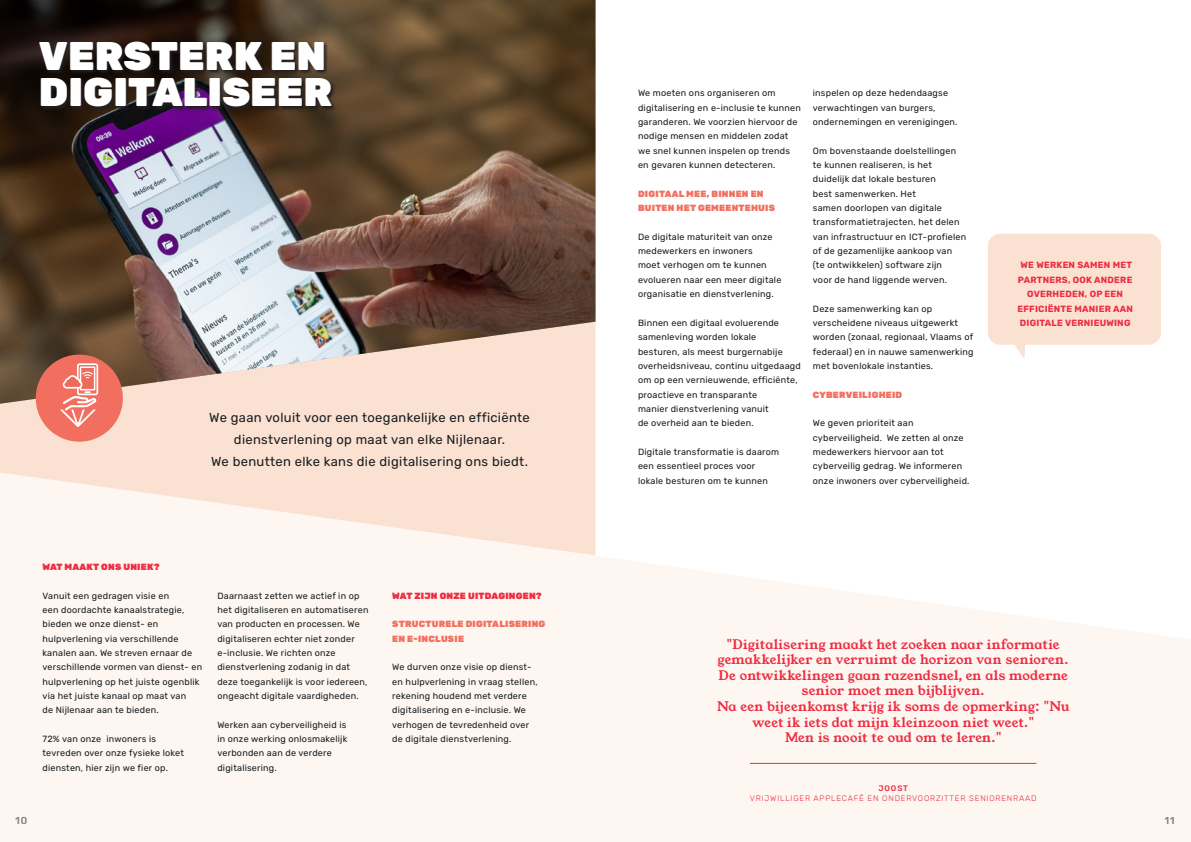
<style>
.page{position:relative;width:1191px;height:842px;background:#fff}
.page>*{position:absolute;margin:0;border:0;box-sizing:border-box;transform-origin:0 0}
.t1{font:900 40px/36px "Rubik";color:#fff}
.Inleiding{font:13px/15.6px "Young Serif";letter-spacing:.015em;color:#ed2c41;text-align:center}
.Inleiding-2{font:13px/22px "Rubik";letter-spacing:.025em;color:#181d20;text-align:center}
.t2{font:10px "Rubik";color:#828688}
.Body{font:9px/14.4px "Rubik";letter-spacing:.025em;color:#181d20}
.Body-2{font:900 9px/14.4px "Rubik";letter-spacing:.025em;color:#f26f5f}
.Body-3{font:700 9px/14.3px "Rubik";letter-spacing:.025em;color:#ed2c41;text-align:center}
.Body-4{font:900 9px "Rubik";letter-spacing:.025em;color:#ed2c41}
.Streamer_Naam{font:300 8px/9.6px "Rubik";letter-spacing:.1em;color:#ed2c41;text-align:center}
.s1{font-weight:500}
</style>
<div class="page">
<svg style="left:988px;top:234px;width:173px;height:125px;background:#fae4d6"></svg>
<div style="left:0;top:404px;width:595px;height:61px;background:#fae1d1"></div>
<svg style="left:0;top:465px;width:1191px;height:377px;fill:#fdf6f1"></svg>
<img style="left:0;top:0;width:595px;height:404px">
<svg style="left:39px;top:41px;width:298px;height:71px;background:#281f1d"></svg>
<div style="left:36px;top:355px;width:87px;height:87px;background:#f26f5f;border-radius:50%"></div>
<div style="left:77px;top:363px;width:21px;height:32px;border:2px solid #fff;border-radius:2px"></div>
<div style="left:80px;top:367px;width:15px;height:23px;background:#ed6b5c"></div>
<div style="left:80px;top:366px;width:15px;height:24px;border:2px solid #fff"></div>
<svg style="left:60px;top:371px;width:37px;height:56px"></svg>
<hr style="left:750px;top:763px;width:286px;height:1px;background:#ed2c41">
<h1 class="t1" style="left:39px;top:40px;width:295px">VERSTERK EN<br>DIGITALISEER</h1>
<p class="Inleiding-2" style="left:209px;top:407px;width:322px">We gaan voluit voor een toegankelijke en efficiënte dienstverlening op maat van elke Nijlenaar.<br>We benutten elke kans die digitalisering ons biedt.</p>
<p class="Body-4" style="left:43px;top:561px;width:118px">WAT MAAKT ONS UNIEK?</p>
<p class="Body" style="left:43px;top:588px;width:161px">Vanuit een gedragen visie en<br>een doordachte kanaalstrategie, bieden we onze dienst- en hulpverlening via verschillende kanalen aan. We streven ernaar de verschillende vormen van dienst- en hulpverlening op het juiste ogenblik via het juiste kanaal op maat van<br>de Nijlenaar aan te bieden.</p>
<p class="Body" style="left:43px;top:732px;width:143px">72% van onze inwoners is tevreden over onze fysieke loket diensten, hier zijn we fier op.</p>
<p class="Body" style="left:217px;top:588px;width:153px">Daarnaast zetten we actief in op het digitaliseren en automatiseren van producten en processen. We digitaliseren echter niet zonder e-inclusie. We richten onze dienstverlening zodanig in dat deze toegankelijk is voor iedereen, ongeacht digitale vaardigheden.</p>
<p class="Body" style="left:217px;top:718px;width:132px">Werken aan cyberveiligheid is in onze werking onlosmakelijk verbonden aan de verdere digitalisering.</p>
<p class="Body-4" style="left:392px;top:590px;width:151px">WAT ZIJN ONZE UITDAGINGEN?</p>
<p class="Body-2" style="left:392px;top:617px;width:155px">STRUCTURELE DIGITALISERING<br>EN E-INCLUSIE</p>
<p class="Body" style="left:392px;top:660px;width:147px">We durven onze visie op dienst&shy;en hulpverlening in vraag stellen, rekening houdend met verdere digitalisering en e-inclusie. We verhogen de tevredenheid over de digitale dienstverlening.</p>
<p class="Body" style="left:638px;top:86px;width:164px">We moeten ons organiseren om digitalisering en e-inclusie te kunnen garanderen. We voorzien hiervoor de nodige mensen en middelen zodat we snel kunnen inspelen op trends en gevaren kunnen detecteren.</p>
<p class="Body-2" style="left:638px;top:187px;width:138px">DIGITAAL MEE, BINNEN EN<br>BUITEN HET GEMEENTEHUIS</p>
<p class="Body" style="left:638px;top:230px;width:145px">De digitale maturiteit van onze medewerkers en inwoners<br>moet verhogen om te kunnen evolueren naar een meer digitale organisatie en dienstverlening.</p>
<p class="Body" style="left:638px;top:316px;width:164px">Binnen een digitaal evoluerende samenleving worden lokale<br>besturen, als meest burgernabije overheidsniveau, continu uitgedaagd om op een vernieuwende, efficiënte, proactieve en transparante<br>manier dienstverlening vanuit<br>de overheid aan te bieden.</p>
<p class="Body" style="left:638px;top:445px;width:143px">Digitale transformatie is daarom een essentieel proces voor lokale besturen om te kunnen</p>
<p class="Body" style="left:813px;top:86px;width:146px">inspelen op deze hedendaagse verwachtingen van burgers, ondernemingen en verenigingen.</p>
<p class="Body" style="left:813px;top:144px;width:155px">Om bovenstaande doelstellingen te kunnen realiseren, is het duidelijk dat lokale besturen<br>best samenwerken. Het<br>samen doorlopen van digitale transformatietrajecten, het delen van infrastructuur en ICT-profielen of de gezamenlijke aankoop van<br>(te ontwikkelen) software zijn<br>voor de hand liggende werven.</p>
<p class="Body" style="left:813px;top:301px;width:162px">Deze samenwerking kan op verscheidene niveaus uitgewerkt worden (zonaal, regionaal, Vlaams of federaal) en in nauwe samenwerking met bovenlokale instanties.</p>
<p class="Body-2" style="left:813px;top:387px;width:91px">CYBERVEILIGHEID</p>
<p class="Body" style="left:813px;top:416px;width:158px">We geven prioriteit aan cyberveiligheid. We zetten al onze medewerkers hiervoor aan tot cyberveilig gedrag. We informeren onze inwoners over cyberveiligheid.</p>
<p class="Body-3" style="left:1017px;top:258px;width:117px">WE WERKEN SAMEN MET<br>PARTNERS, OOK ANDERE<br>OVERHEDEN, OP EEN<br>EFFICIËNTE MANIER AAN<br>DIGITALE VERNIEUWING</p>
<p class="Inleiding" style="left:717px;top:636px;width:352px">"Digitalisering maakt het zoeken naar informatie gemakkelijker en verruimt de horizon van senioren.<br>De ontwikkelingen gaan razendsnel, en als moderne senior moet men bijblijven.</p>
<p class="Inleiding" style="left:717px;top:699px;width:354px">Na een bijeenkomst krijg ik soms de opmerking: "Nu weet ik iets dat mijn kleinzoon niet weet."</p>
<p class="Inleiding" style="left:785px;top:730px;width:218px">Men is nooit te oud om te leren."</p>
<p class="Streamer_Naam" style="left:750px;top:784px;width:288px"><span class="s1">JOOST<br></span>VRIJWILLIGER APPLECAFÉ EN ONDERVOORZITTER SENIORENRAAD</p>
<p class="t2" style="left:15px;top:815px;width:13px">10</p>
<p class="t2" style="left:1165px;top:815px;width:11px">11</p>
</div>
